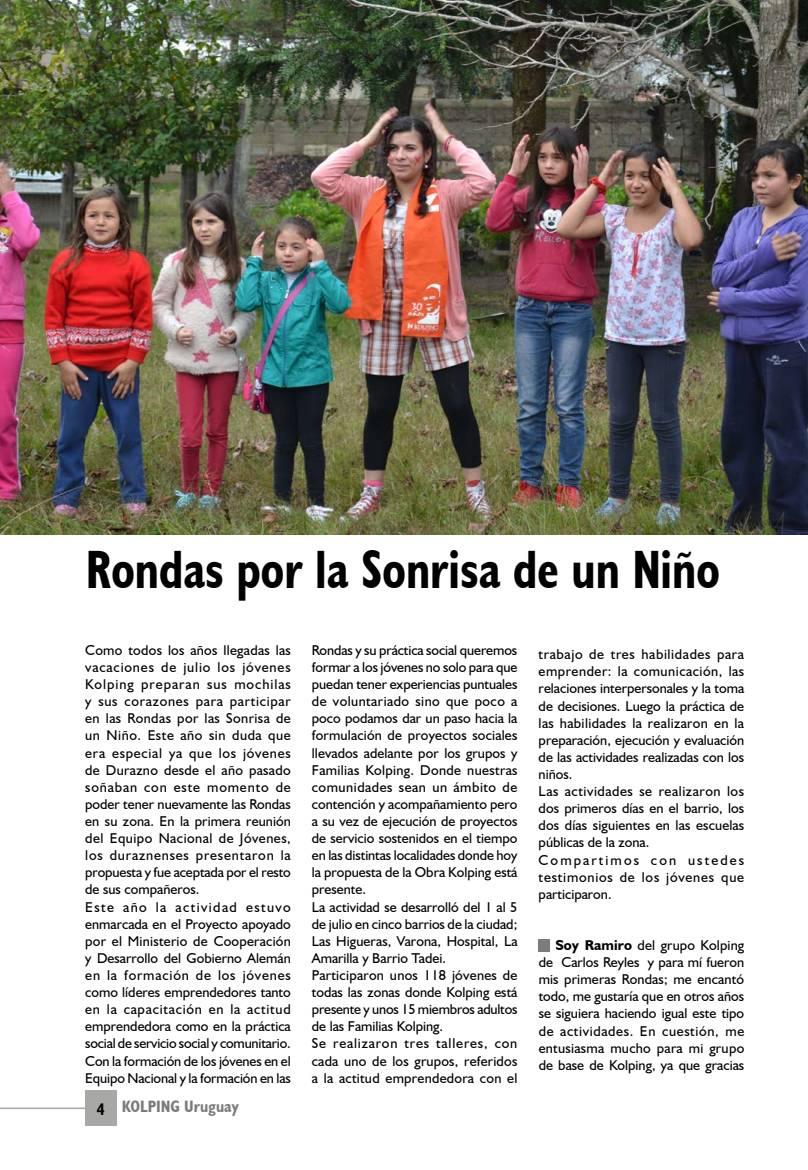
<style>
.page{position:relative;width:808px;height:1170px;background:#fff}
.page>*{position:absolute;margin:0;border:0;box-sizing:border-box;transform-origin:0 0}
.t1{font:700 condensed 54px "Humanist 521 BT";color:#000;scale:.9 1}
.t2{font:700 condensed 16.5px "Humanist 521 BT";color:#7c7b7b}
.t3{font:14.25px/17.1px "Humanist 521 BT";color:#000}
.t4{font:14.25px/17.1px "Humanist 521 BT";letter-spacing:.02em;color:#000}
.s1{font-weight:700}
.s2{color:#000}
</style>
<div class="page">
<hr style="left:0;top:1107px;width:101px;height:1px;background:#a8a8a7">
<div style="left:85px;top:1090px;width:31px;height:36px;background:#a8a8a7"></div>
<img style="left:0;top:0;width:808px;height:534px">
<div style="left:539px;top:939px;width:11px;height:12px;background:#7c7b7b"></div>
<h1 class="t1" style="left:86px;top:536px;width:706px">Rondas por la Sonrisa de un Niño</h1>
<p class="t4" style="left:85px;top:641px;width:207px">Como todos los años llegadas las vacaciones de julio los jóvenes<br>Kolping preparan sus mochilas y sus corazones para participar en las Rondas por las Sonrisa de un Niño. Este año sin duda que era especial ya que los jóvenes de Durazno desde el año pasado soñaban con este momento de poder tener nuevamente las Rondas en su zona. En la primera reunión del Equipo Nacional de Jóvenes, los duraznenses presentaron la propuesta y fue aceptada por el resto de sus compañeros.<br>Este año la actividad estuvo enmarcada en el Proyecto apoyado por el Ministerio de Cooperación y Desarrollo del Gobierno Alemán en la formación de los jóvenes como líderes emprendedores tanto en la capacitación en la actitud emprendedora como en la práctica social de servicio social y comunitario.<br>Con la formación de los jóvenes en el<br>Equipo Nacional y la formación en las</p>
<p class="t3" style="left:312px;top:641px;width:207px">Rondas y su práctica social queremos formar a los jóvenes no solo para que puedan tener experiencias puntuales de voluntariado sino que poco a poco podamos dar un paso hacia la formulación de proyectos sociales llevados adelante por los grupos y<br>Familias Kolping. Donde nuestras comunidades sean un ámbito de contención y acompañamiento pero a su vez de ejecución de proyectos de servicio sostenidos en el tiempo en las distintas localidades donde hoy la propuesta de la Obra Kolping está presente.<br>La actividad se desarrolló del 1 al 5 de julio en cinco barrios de la ciudad;<br>Las Higueras, Varona, Hospital, La<br>Amarilla y Barrio Tadei.<br>Participaron unos 118 jóvenes de todas las zonas donde Kolping está presente y unos 15 miembros adultos de las Familias Kolping.<br>Se realizaron tres talleres, con cada uno de los grupos, referidos a la actitud emprendedora con el</p>
<p class="t3" style="left:539px;top:645px;width:207px">trabajo de tres habilidades para emprender: la comunicación, las relaciones interpersonales y la toma de decisiones. Luego la práctica de las habilidades la realizaron en la preparación, ejecución y evaluación de las actividades realizadas con los niños.<br>Las actividades se realizaron los dos primeros días en el barrio, los dos días siguientes en las escuelas públicas de la zona.<br>Compartimos con ustedes testimonios de los jóvenes que participaron.</p>
<p class="t3" style="left:539px;top:936px;width:207px;text-align:justify;text-indent:17px"><span class="s1">Soy Ramiro</span> del grupo Kolping de Carlos Reyles y para mí fueron mis primeras Rondas; me encantó todo, me gustaría que en otros años se siguiera haciendo igual este tipo de actividades. En cuestión, me entusiasma mucho para mi grupo de base de Kolping, ya que gracias</p>
<p class="t2" style="left:97px;top:1096px;width:143px"><span class="s2">4</span> KOLPING Uruguay</p>
</div>
